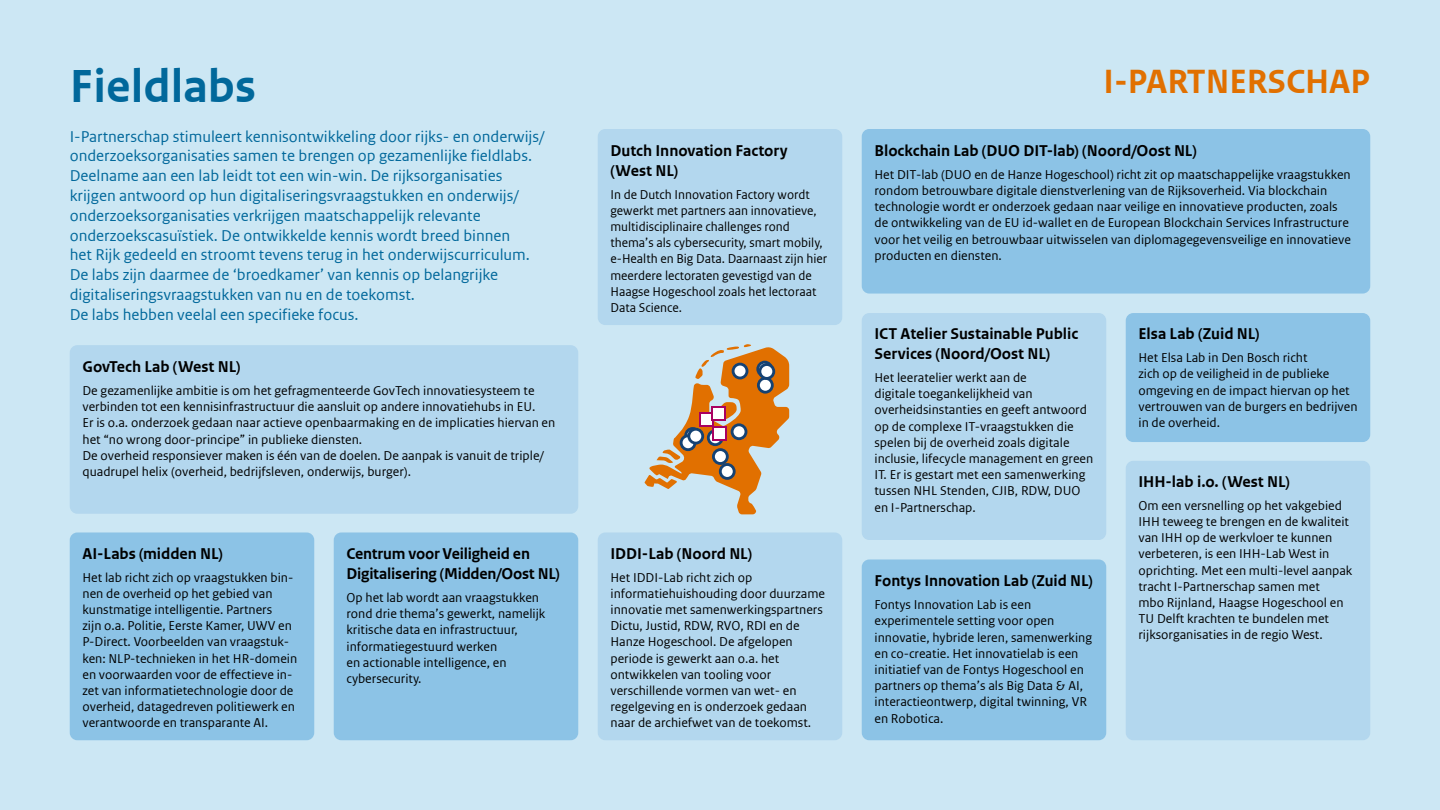
<style>
.page{position:relative;width:1440px;height:810px;background:#cce7f4}
.page>*{position:absolute;margin:0;border:0;box-sizing:border-box;transform-origin:0 0}
.Head_1{font:48.75px "Rijksoverheid Sans Web Text Bold 2";color:#01689b}
.t1{font:35.4px "Rijksoverheid Sans Web Text Bold 2";color:#e17000}
.Body{font:16.5px/19.8px "Rijksoverheid Sans Web Text";color:#01689b}
.Box_Head{font:16.5px/19.8px "Rijksoverheid Sans Web Text Bold 2";letter-spacing:-.005em;color:#000}
.Box_Body{font:13.5px/16.2px "Rijksoverheid Sans Web Text";color:#000}
</style>
<div class="page">
<div style="left:862px;top:560px;width:244px;height:180px;background:#8cc3e6;border-radius:8px"></div>
<div style="left:862px;top:313px;width:244px;height:227px;background:#b3d7ee;border-radius:8px"></div>
<div style="left:862px;top:129px;width:508px;height:165px;background:#8cc3e6;border-radius:8px"></div>
<div style="left:1126px;top:313px;width:244px;height:129px;background:#8cc3e6;border-radius:8px"></div>
<div style="left:1126px;top:461px;width:244px;height:279px;background:#b3d7ee;border-radius:8px"></div>
<div style="left:598px;top:129px;width:244px;height:196px;background:#b3d7ee;border-radius:8px"></div>
<div style="left:598px;top:532px;width:244px;height:208px;background:#b3d7ee;border-radius:8px"></div>
<svg style="left:645px;top:344px;width:144px;height:170px"></svg>
<svg style="left:732px;top:363px;width:16px;height:16px"></svg>
<div style="left:735px;top:366px;width:11px;height:11px;background:#fff;border-radius:50%"></div>
<svg style="left:757px;top:377px;width:17px;height:17px"></svg>
<div style="left:760px;top:380px;width:11px;height:11px;background:#fff;border-radius:50%"></div>
<svg style="left:684px;top:427px;width:17px;height:17px"></svg>
<div style="left:687px;top:430px;width:11px;height:11px;background:#6985a5;border-radius:50%"></div>
<svg style="left:707px;top:429px;width:17px;height:17px"></svg>
<div style="left:710px;top:432px;width:11px;height:11px;background:#fff;border-radius:50%"></div>
<svg style="left:712px;top:448px;width:17px;height:17px"></svg>
<div style="left:715px;top:451px;width:11px;height:11px;background:#fff;border-radius:50%"></div>
<svg style="left:719px;top:463px;width:17px;height:17px"></svg>
<div style="left:722px;top:466px;width:11px;height:11px;background:#fff;border-radius:50%"></div>
<svg style="left:731px;top:423px;width:16px;height:17px"></svg>
<div style="left:734px;top:426px;width:11px;height:11px;background:#fff;border-radius:50%"></div>
<svg style="left:756px;top:361px;width:17px;height:16px"></svg>
<svg style="left:758px;top:363px;width:17px;height:17px"></svg>
<div style="left:761px;top:366px;width:11px;height:11px;background:#fff;border-radius:50%"></div>
<svg style="left:680px;top:434px;width:16px;height:17px"></svg>
<div style="left:683px;top:437px;width:11px;height:11px;background:#fff;border-radius:50%"></div>
<svg style="left:687px;top:428px;width:17px;height:17px"></svg>
<div style="left:690px;top:431px;width:11px;height:11px;background:#fff;border-radius:50%"></div>
<svg style="left:712px;top:426px;width:15px;height:15px"></svg>
<div style="left:714px;top:428px;width:10px;height:11px;background:#fff"></div>
<svg style="left:699px;top:412px;width:15px;height:15px"></svg>
<div style="left:701px;top:414px;width:10px;height:10px;background:#fff"></div>
<svg style="left:711px;top:406px;width:15px;height:15px"></svg>
<div style="left:713px;top:408px;width:10px;height:11px;background:#fff"></div>
<div style="left:334px;top:532px;width:244px;height:208px;background:#8cc3e6;border-radius:8px"></div>
<div style="left:70px;top:345px;width:508px;height:169px;background:#b3d7ee;border-radius:8px"></div>
<div style="left:70px;top:532px;width:244px;height:208px;background:#8cc3e6;border-radius:8px"></div>
<h1 class="Head_1" style="left:70px;top:58px;width:188px">Fieldlabs</h1>
<p class="Body" style="left:70px;top:126px;width:476px">I-Partnerschap stimuleert kennisontwikkeling door rijks- en onderwijs/ onderzoeksorganisaties samen te brengen op gezamenlijke fieldlabs.<br>Deelname aan een lab leidt tot een win-win. De rijksorganisaties krijgen antwoord op hun digitaliseringsvraagstukken en onderwijs/ onderzoeksorganisaties verkrijgen maatschappelijk relevante onderzoekscasuïstiek. De ontwikkelde kennis wordt breed binnen<br>het Rijk gedeeld en stroomt tevens terug in het onderwijscurriculum.<br>De labs zijn daarmee de ‘broedkamer’ van kennis op belangrijke digitaliseringsvraagstukken van nu en de toekomst.<br>De labs hebben veelal een specifieke focus.</p>
<p class="Box_Head" style="left:82px;top:357px;width:160px">GovTech Lab (West NL)</p>
<p class="Box_Body" style="left:82px;top:382px;width:474px">De gezamenlijke ambitie is om het gefragmenteerde GovTech innovatiesysteem te verbinden tot een kennisinfrastructuur die aansluit op andere innovatiehubs in EU.<br>Er is o.a. onderzoek gedaan naar actieve openbaarmaking en de implicaties hiervan en het “no wrong door-principe” in publieke diensten.<br>De overheid responsiever maken is één van de doelen. De aanpak is vanuit de triple/ quadrupel helix (overheid, bedrijfsleven, onderwijs, burger).</p>
<p class="Box_Head" style="left:82px;top:544px;width:142px">AI-Labs (midden NL)</p>
<p class="Box_Body" style="left:82px;top:569px;width:216px">Het lab richt zich op vraagstukken bin&shy;nen de overheid op het gebied van kunstmatige intelligentie. Partners<br>zijn o.a. Politie, Eerste Kamer, UWV en P-Direct. Voorbeelden van vraagstuk&shy;ken: NLP-technieken in het HR-domein en voorwaarden voor de effectieve in&shy;zet van informatietechnologie door de overheid, datagedreven politiewerk en verantwoorde en transparante AI.</p>
<p class="Box_Head" style="left:346px;top:544px;width:215px">Centrum voor Veiligheid en<br>Digitalisering (Midden/Oost NL)</p>
<p class="Box_Body" style="left:346px;top:590px;width:200px">Op het lab wordt aan vraagstukken rond drie thema’s gewerkt, namelijk kritische data en infrastructuur, informatiegestuurd werken<br>en actionable intelligence, en cybersecurity.</p>
<p class="Box_Head" style="left:610px;top:141px;width:179px">Dutch Innovation Factory (West NL)</p>
<p class="Box_Body" style="left:610px;top:186px;width:218px">In de Dutch Innovation Factory wordt gewerkt met partners aan innovatieve, multidisciplinaire challenges rond thema’s als cybersecurity, smart mobily, e-Health en Big Data. Daarnaast zijn hier meerdere lectoraten gevestigd van de Haagse Hogeschool zoals het lectoraat Data Science.</p>
<p class="Box_Head" style="left:610px;top:544px;width:143px">IDDI-Lab (Noord NL)</p>
<p class="Box_Body" style="left:610px;top:569px;width:216px">Het IDDI-Lab richt zich op informatiehuishouding door duurzame innovatie met samenwerkingspartners Dictu, Justid, RDW, RVO, RDI en de Hanze Hogeschool. De afgelopen periode is gewerkt aan o.a. het ontwikkelen van tooling voor verschillende vormen van wet- en regelgeving en is onderzoek gedaan naar de archiefwet van de toekomst.</p>
<h2 class="t1" style="left:1104px;top:62px;width:268px">I-PARTNERSCHAP</h2>
<p class="Box_Head" style="left:874px;top:141px;width:324px">Blockchain Lab (DUO DIT-lab) (Noord/Oost NL)</p>
<p class="Box_Body" style="left:874px;top:166px;width:478px">Het DIT-lab (DUO en de Hanze Hogeschool) richt zit op maatschappelijke vraagstukken rondom betrouwbare digitale dienstverlening van de Rijksoverheid. Via blockchain technologie wordt er onderzoek gedaan naar veilige en innovatieve producten, zoals de ontwikkeling van de EU id-wallet en de European Blockchain Services Infrastructure voor het veilig en betrouwbaar uitwisselen van diplomagegevensveilige en innovatieve producten en diensten.</p>
<p class="Box_Head" style="left:874px;top:324px;width:205px">ICT Atelier Sustainable Public<br>Services (Noord/Oost NL)</p>
<p class="Box_Body" style="left:874px;top:369px;width:220px">Het leeratelier werkt aan de<br>digitale toegankelijkheid van overheidsinstanties en geeft antwoord op de complexe IT-vraagstukken die spelen bij de overheid zoals digitale inclusie, lifecycle management en green IT. Er is gestart met een samenwerking tussen NHL Stenden, CJIB, RDW, DUO en I-Partnerschap.</p>
<p class="Box_Head" style="left:874px;top:571px;width:220px">Fontys Innovation Lab (Zuid NL)</p>
<p class="Box_Body" style="left:874px;top:597px;width:219px">Fontys Innovation Lab is een experimentele setting voor open innovatie, hybride leren, samenwerking en co-creatie. Het innovatielab is een initiatief van de Fontys Hogeschool en partners op thema’s als Big Data &amp; AI, interactieontwerp, digital twinning, VR en Robotica.</p>
<p class="Box_Head" style="left:1138px;top:324px;width:123px">Elsa Lab (Zuid NL)</p>
<p class="Box_Body" style="left:1138px;top:350px;width:221px">Het Elsa Lab in Den Bosch richt<br>zich op de veiligheid in de publieke omgeving en de impact hiervan op het vertrouwen van de burgers en bedrijven in de overheid.</p>
<p class="Box_Head" style="left:1138px;top:472px;width:153px">IHH-lab i.o. (West NL)</p>
<p class="Box_Body" style="left:1138px;top:497px;width:215px">Om een versnelling op het vakgebied IHH teweeg te brengen en de kwaliteit van IHH op de werkvloer te kunnen verbeteren, is een IHH-Lab West in oprichting. Met een multi-level aanpak tracht I-Partnerschap samen met<br>mbo Rijnland, Haagse Hogeschool en TU Delft krachten te bundelen met rijksorganisaties in de regio West.</p>
</div>
